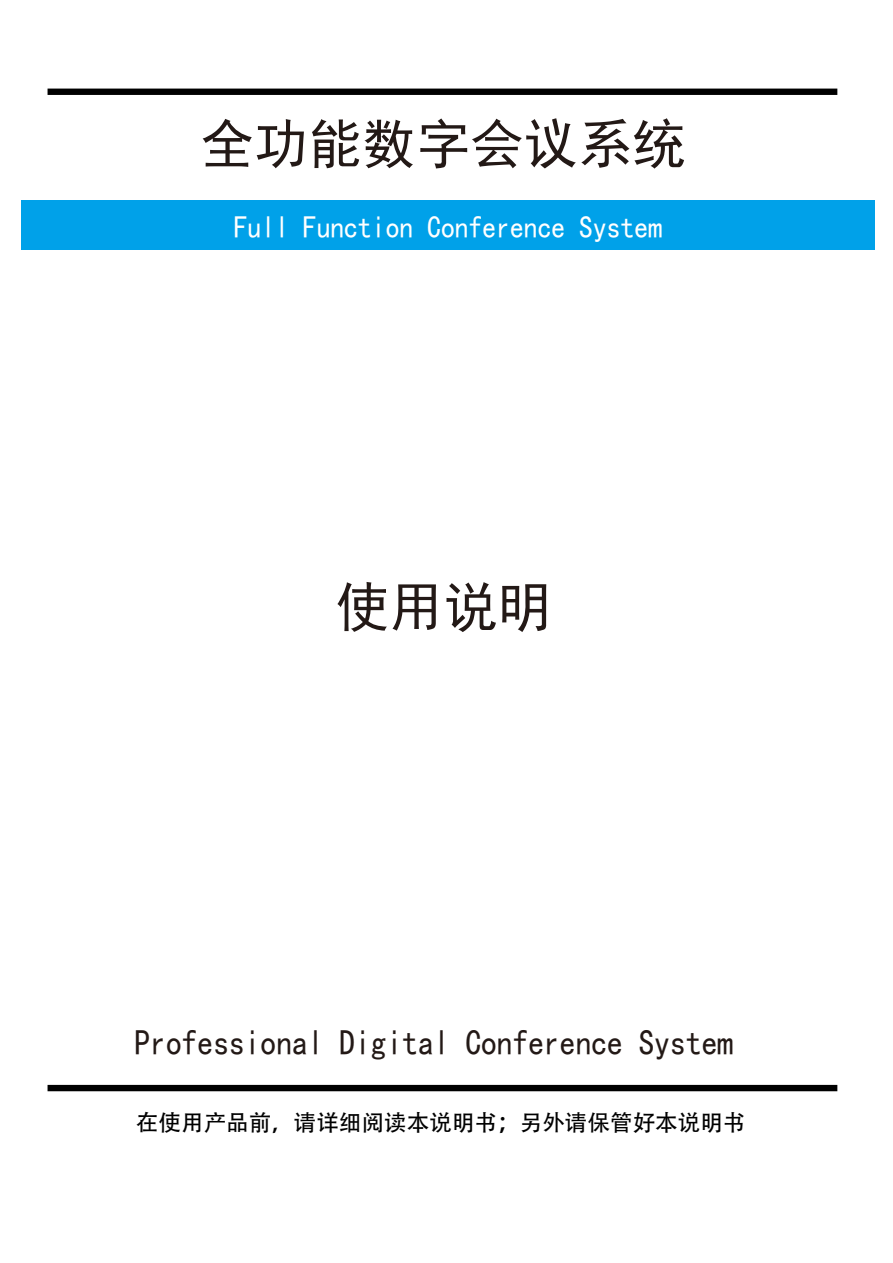
<style>
.page{position:relative;width:893px;height:1263px;background:#fff}
.page>*{position:absolute;margin:0;border:0;box-sizing:border-box;transform-origin:0 0}
.t1{font:54px "Sim Hei";color:#231916}
.t2{font:36px "Sim Hei";color:#231916;scale:.88 1}
.t3{font:31.5px "Sim Hei";color:#fff;scale:.88 1}
.t4{font:22.5px "Adobe Heiti Std";color:#000}
</style>
<div class="page">
<div style="left:22px;top:200px;width:853px;height:50px;background:#00a1e9"></div>
<div style="left:48px;top:89px;width:789px;height:6px;background:#000"></div>
<div style="left:48px;top:1085px;width:789px;height:6px;background:#000"></div>
<h1 class="t1" style="left:200px;top:116px;width:487px">全功能数字会议系统</h1>
<p class="t3" style="left:234px;top:210px;width:488px">Full Function Conference System</p>
<h1 class="t1" style="left:336px;top:580px;width:217px">使用说明</h1>
<p class="t2" style="left:135px;top:1024px;width:682px">Professional Digital Conference System</p>
<p class="t4" style="left:136px;top:1111px;width:611px">在使⽤产品前，请详细阅读本说明书；另外请保管好本说明书</p>
</div>
